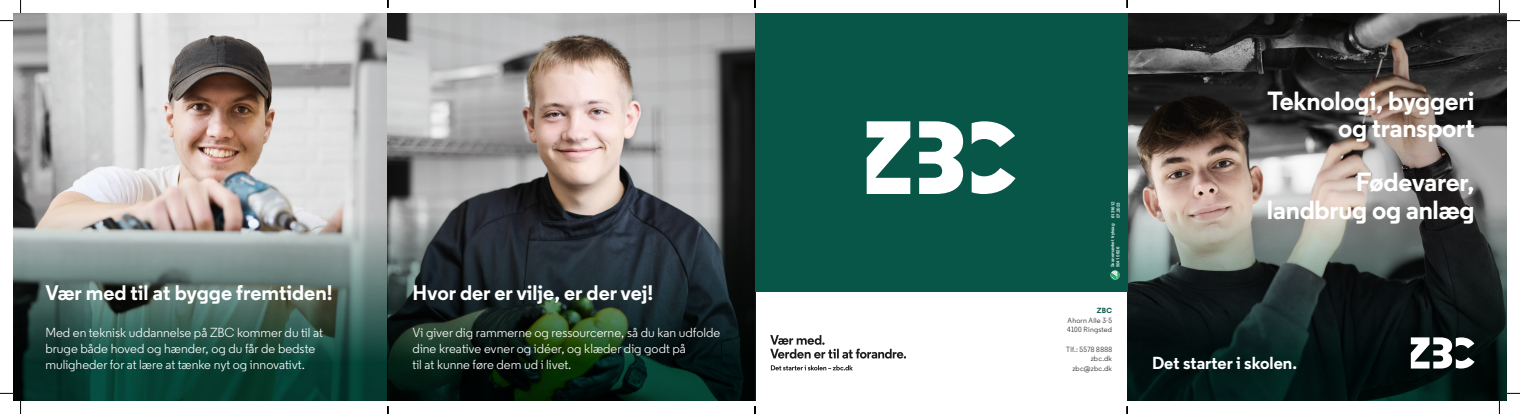
<style>
.page{position:relative;width:1520px;height:414px;background:#fff}
.page>*{position:absolute;margin:0;border:0;box-sizing:border-box;transform-origin:0 0}
.t1{font:700 26.25px/27.1px "Regular PRO";letter-spacing:-.01em;color:#fff;text-align:right}
.t2{font:700 21px "Regular PRO";color:#fff}
.t3{font:700 17.41px "Regular PRO";color:#fff}
.t4{font:13.12px/15.8px "Regular PRO";color:#fff}
.t5{font:7.44px/9.6px "Regular PRO";letter-spacing:.025em;color:#1d1d1b}
.t6{font:700 7.44px "Regular PRO";color:#075647}
.t7{font:500 4.38px/5.2px "Helvetica Neue LT Std";color:#fff}
.t8{font:500 4.38px/5.2px "Helvetica Neue";color:#fff}
</style>
<div class="page">
<img style="left:1127px;top:13px;width:182px;height:190px">
<svg style="left:1309px;top:13px;width:197px;height:190px;background:#625d5a"></svg>
<img style="left:13px;top:13px;width:742px;height:204px">
<svg style="left:1127px;top:203px;width:379px;height:197px;background:#323c39"></svg>
<svg style="left:388px;top:217px;width:367px;height:183px;background:#1a2a27"></svg>
<svg style="left:13px;top:217px;width:375px;height:183px;background:#4b6961"></svg>
<svg style="left:1410px;top:337px;width:64px;height:31px"></svg>
<div style="left:755px;top:13px;width:372px;height:278px;background:#075647"></div>
<svg style="left:971px;top:121px;width:44px;height:26px"></svg>
<svg style="left:971px;top:168px;width:44px;height:26px"></svg>
<svg style="left:866px;top:121px;width:44px;height:73px"></svg>
<svg style="left:919px;top:121px;width:44px;height:73px"></svg>
<svg style="left:770px;top:335px;width:136px;height:23px"></svg>
<svg style="left:771px;top:365px;width:81px;height:5px"></svg>
<svg style="left:1110px;top:270px;width:9px;height:9px"></svg>
<svg style="left:0;top:20px;width:13px;height:1px"></svg>
<svg style="left:1506px;top:20px;width:13px;height:1px"></svg>
<svg style="left:0;top:392px;width:13px;height:1px"></svg>
<svg style="left:1506px;top:392px;width:13px;height:1px"></svg>
<svg style="left:20px;top:0;width:1px;height:13px"></svg>
<svg style="left:20px;top:400px;width:1px;height:13px"></svg>
<svg style="left:1498px;top:0;width:2px;height:13px"></svg>
<svg style="left:1498px;top:400px;width:2px;height:13px"></svg>
<svg style="left:387px;top:0;width:2px;height:8px"></svg>
<svg style="left:387px;top:406px;width:2px;height:7px"></svg>
<svg style="left:754px;top:0;width:2px;height:8px"></svg>
<svg style="left:754px;top:406px;width:2px;height:7px"></svg>
<svg style="left:1126px;top:0;width:2px;height:8px"></svg>
<svg style="left:1126px;top:406px;width:2px;height:7px"></svg>
<h2 class="t2" style="left:45px;top:279px;width:289px">Vær med til at bygge fremtiden!</h2>
<p class="t4" style="left:45px;top:324px;width:279px">Med en teknisk uddannelse på ZBC kommer du til at bruge både hoved og hænder, og du får de bedste muligheder for at lære at tænke nyt og innovativt.</p>
<h2 class="t2" style="left:412px;top:279px;width:242px">Hvor der er vilje, er der vej!</h2>
<p class="t4" style="left:412px;top:324px;width:309px">Vi giver dig rammerne og ressourcerne, så du kan udfolde dine kreative evner og idéer, og klæder dig godt på<br>til at kunne føre dem ud i livet.</p>
<h1 class="t1" style="left:1267px;top:87px;width:209px">Teknologi, byggeri og transport</h1>
<h1 class="t1" style="left:1355px;top:168px;width:120px">Fødevarer,</h1>
<p class="t8" style="left:1109px;top:218px;width:19px;rotate:-90deg">6131612<br>07.2023</p>
<h1 class="t1" style="left:1267px;top:195px;width:209px">landbrug og anlæg</h1>
<p class="t7" style="left:1110px;top:267px;width:45px;rotate:-90deg">Svanemærket tryksag<br>5041 0826</p>
<p class="t6" style="left:1097px;top:305px;width:17px">ZBC</p>
<p class="t5" style="left:1067px;top:315px;width:46px">Ahorn Alle 3-5<br>4100 Ringsted</p>
<p class="t5" style="left:1066px;top:344px;width:47px;text-align:right">Tlf.: 5578 8888 zbc.dk zbc@zbc.dk</p>
<h3 class="t3" style="left:1152px;top:350px;width:146px">Det starter i skolen.</h3>
</div>
